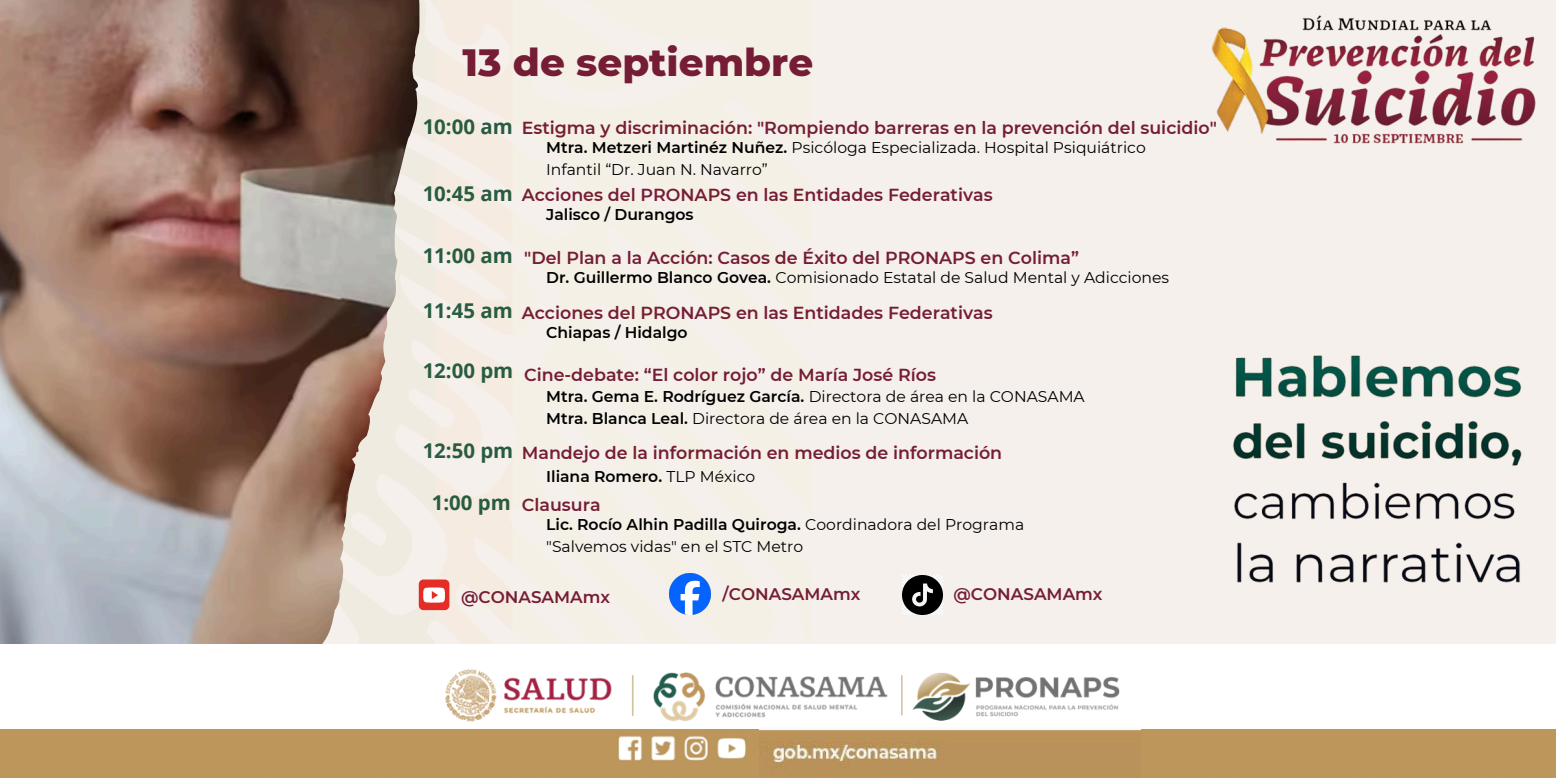
<style>
.page{position:relative;width:1556px;height:778px;background:#fff}
.page>*{position:absolute;margin:0;border:0;box-sizing:border-box;transform-origin:0 0}
.t1{font:800 38.79px "Montserrat";color:#751d35}
.t2{font:700 20.4px "Open Sans";color:#285c40}
.t3{font:600 17.4px "Montserrat";color:#751d35}
.t4{font:600 16.8px "Montserrat";color:#751d35}
.t5{font:15.6px/21.8px "Montserrat";color:#000}
.t6{font:600 15.6px "Montserrat";color:#000}
.s1{font-weight:600}
.s2{font-weight:400}
</style>
<div class="page">
<div style="left:419px;top:0;width:1136px;height:644px;background:#f5f0eb"></div>
<img style="left:0;top:0;width:419px;height:644px">
<div style="left:0;top:729px;width:1555px;height:49px;background:#bd965b"></div>
<img style="left:431px;top:669px;width:688px;height:76px">
<img style="left:1194px;top:0;width:361px;height:165px">
<img style="left:1206px;top:344px;width:337px;height:260px">
<div style="left:419px;top:579px;width:30px;height:31px;background:#e52d27;border-radius:5px"></div>
<svg style="left:423px;top:587px;width:22px;height:15px"></svg>
<img style="left:669px;top:573px;width:41px;height:41px">
<img style="left:759px;top:727px;width:381px;height:50px">
<img style="left:902px;top:575px;width:40px;height:39px">
<h2 class="t1" style="left:462px;top:38px;width:352px">13 de septiembre</h2>
<h3 class="t3" style="left:522px;top:118px;width:696px">Estigma y discriminación: "Rompiendo barreras en la prevención del suicidio"</h3>
<p class="t5" style="left:546px;top:137px;width:601px"><span class="s1">Mtra. Metzeri Martinéz Nuñez.</span> Psicóloga Especializada. Hospital Psiquiátrico<br>Infantil “Dr. Juan N. Navarro”</p>
<h2 class="t2" style="left:422px;top:112px;width:92px">10:00 am</h2>
<p class="t2" style="left:422px;top:179px;width:92px">10:45 am</p>
<h3 class="t3" style="left:522px;top:185px;width:472px">Acciones del PRONAPS en las Entidades Federativas</h3>
<h4 class="t6" style="left:546px;top:205px;width:149px">Jalisco / Durangos</h4>
<p class="t2" style="left:422px;top:241px;width:92px">11:00 am</p>
<h2 class="t3" style="left:524px;top:247px;width:556px">"Del Plan a la Acción: Casos de Éxito del PRONAPS en Colima”</h2>
<h3 class="t5" style="left:546px;top:266px;width:624px"><span class="s1">Dr. Guillermo Blanco Govea.</span> Comisionado Estatal de Salud Mental y Adicciones</h3>
<h3 class="t2" style="left:422px;top:296px;width:92px">11:45 am</h3>
<p class="t3" style="left:522px;top:302px;width:472px">Acciones del PRONAPS en las Entidades Federativas</p>
<h2 class="t6" style="left:546px;top:322px;width:143px">Chiapas / Hidalgo</h2>
<p class="t2" style="left:422px;top:356px;width:92px">12:00 pm</p>
<h3 class="t3" style="left:524px;top:364px;width:413px">Cine-debate: “El color rojo” de María José Ríos</h3>
<p class="t6" style="left:546px;top:386px;width:540px">Mtra. Gema E. Rodríguez García. <span class="s2">Directora de área en la CONASAMA</span></p>
<p class="t5" style="left:546px;top:407px;width:423px"><span class="s1">Mtra. Blanca Leal.</span> Directora de área en la CONASAMA</p>
<h3 class="t2" style="left:422px;top:436px;width:92px">12:50 pm</h3>
<h2 class="t3" style="left:522px;top:442px;width:482px">Mandejo de la información en medios de información</h2>
<h3 class="t2" style="left:432px;top:488px;width:80px">1:00 pm</h3>
<p class="t6" style="left:546px;top:467px;width:211px">Iliana Romero. <span class="s2">TLP México</span></p>
<p class="t3" style="left:522px;top:494px;width:80px">Clausura</p>
<h3 class="t5" style="left:546px;top:513px;width:479px"><span class="s1">Lic. Rocío Alhin Padilla Quiroga.</span> Coordinadora del Programa "Salvemos vidas" en el STC Metro</h3>
<p class="t4" style="left:461px;top:586px;width:150px">@CONASAMAmx</p>
<p class="t4" style="left:722px;top:583px;width:139px">/CONASAMAmx</p>
<p class="t4" style="left:953px;top:583px;width:150px">@CONASAMAmx</p>
</div>
